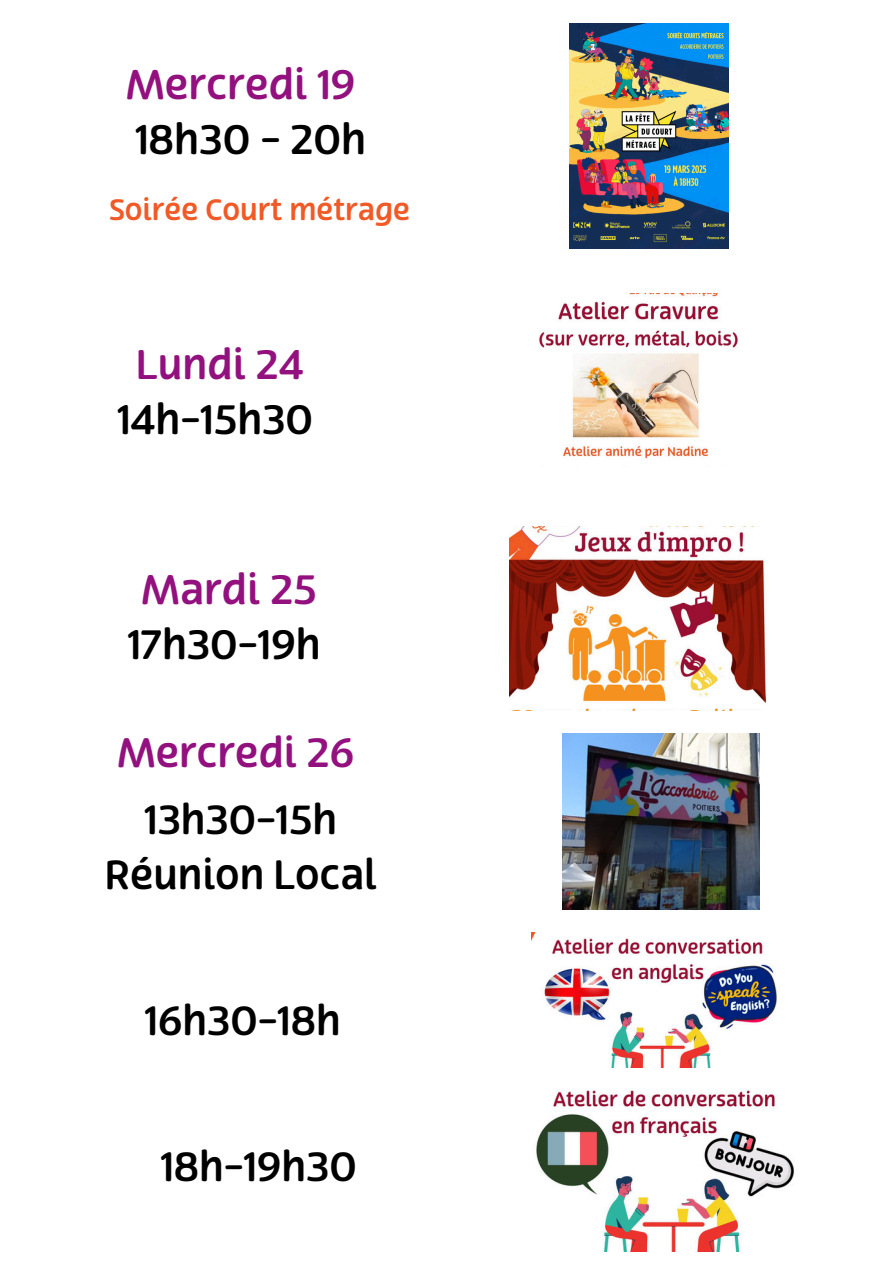
<style>
.page{position:relative;width:894px;height:1264px;background:#fff}
.page>*{position:absolute;margin:0;border:0;box-sizing:border-box;transform-origin:0 0}
.t1{font:39.9px/55.2px "Terfens Bo";color:#93117e}
.t2{font:39.75px/55.2px "Terfens Bo";color:#000;text-align:center}
.t3{font:39.6px "Terfens Bo";color:#93117e}
.t4{font:39.45px "Terfens Bo";color:#000}
.t5{font:39.3px/55.1px "Terfens Bo";color:#000;text-align:center}
.t6{font:28.5px "Terfens Bo";color:#f15a26}
.s1{color:#000}
.s2{color:#93117e}
</style>
<div class="page">
<img style="left:531px;top:932px;width:246px;height:135px">
<img style="left:539px;top:294px;width:199px;height:165px">
<img style="left:569px;top:23px;width:159px;height:225px">
<img style="left:536px;top:1089px;width:258px;height:162px">
<img style="left:509px;top:526px;width:258px;height:184px">
<img style="left:562px;top:733px;width:197px;height:176px">
<h1 class="t1" style="left:126px;top:58px;width:242px">Mercredi 19<br><span class="s1">18h30 - 20h</span></h1>
<p class="t6" style="left:109px;top:194px;width:302px">Soirée Court métrage</p>
<h1 class="t2" style="left:117px;top:338px;width:197px"><span class="s2">Lundi 24<br></span>14h-15h30</h1>
<h1 class="t2" style="left:127px;top:563px;width:195px"><span class="s2">Mardi 25<br></span>17h30-19h</h1>
<p class="t3" style="left:117px;top:731px;width:239px">Mercredi 26</p>
<h1 class="t5" style="left:105px;top:794px;width:273px">13h30-15h<br>Réunion Local</h1>
<h1 class="t5" style="left:145px;top:995px;width:197px">16h30-18h</h1>
<h1 class="t4" style="left:160px;top:1145px;width:198px">18h-19h30</h1>
</div>
